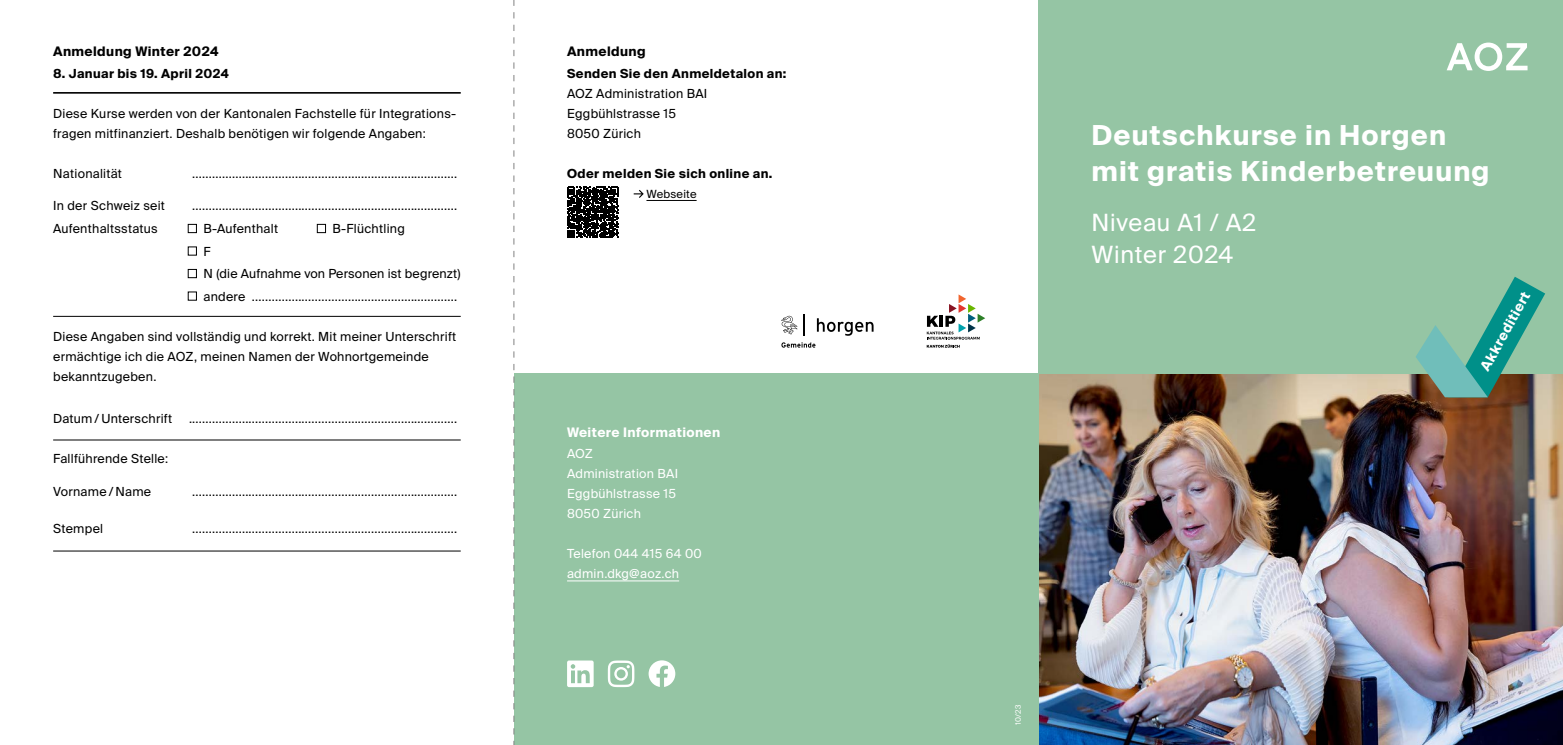
<style>
.page{position:relative;width:1563px;height:745px;background:#fff}
.page>*{position:absolute;margin:0;border:0;box-sizing:border-box;transform-origin:0 0}
.t1{font:700 27.5px/35px "Suisse Intl";letter-spacing:.04em;color:#fff}
.t2{font:23.75px/32.5px "Suisse Intl";letter-spacing:.03em;color:#fff}
.t3{font:700 13.75px "Suisse Intl";color:#fff}
.t4{font:700 13.12px "Suisse Intl";letter-spacing:.03em;color:#000}
.t5{font:700 13.12px "Suisse Intl";letter-spacing:.03em;color:#fff}
.t6{font:12.5px/20px "Suisse Intl";letter-spacing:.02em;color:#000}
.t7{font:12.5px/20px "Suisse Intl";letter-spacing:.02em;color:#fff}
.t8{font:700 12.5px "Suisse Intl";letter-spacing:.03em;color:#000}
.t9{font:11.25px "Suisse Intl";letter-spacing:.02em;color:#000}
.t10{font:7.5px "Suisse Intl";color:#fff}
</style>
<div class="page">
<img style="left:1038px;top:373px;width:525px;height:371px">
<div style="left:1038px;top:0;width:525px;height:373px;background:#95c5a4"></div>
<svg style="left:1447px;top:43px;width:80px;height:28px"></svg>
<div style="left:514px;top:373px;width:524px;height:371px;background:#95c5a4"></div>
<svg style="left:567px;top:660px;width:27px;height:26px"></svg>
<svg style="left:608px;top:660px;width:26px;height:26px"></svg>
<svg style="left:648px;top:660px;width:27px;height:26px"></svg>
<svg style="left:926px;top:294px;width:59px;height:53px"></svg>
<hr style="left:567px;top:580px;width:112px;height:1px;background:#fff">
<div style="left:188px;top:224px;width:9px;height:9px;border:1px solid #000"></div>
<div style="left:317px;top:224px;width:9px;height:9px;border:1px solid #000"></div>
<div style="left:188px;top:246px;width:9px;height:9px;border:1px solid #000"></div>
<div style="left:188px;top:269px;width:9px;height:9px;border:1px solid #000"></div>
<div style="left:188px;top:291px;width:9px;height:9px;border:1px solid #000"></div>
<hr style="left:53px;top:92px;width:408px;height:2px;background:#000">
<hr style="left:53px;top:316px;width:408px;height:1px;background:#000">
<hr style="left:53px;top:439px;width:408px;height:1px;background:#000">
<hr style="left:53px;top:550px;width:408px;height:1px;background:#000">
<svg style="left:1415px;top:277px;width:130px;height:120px"></svg>
<svg style="left:567px;top:187px;width:51px;height:51px"></svg>
<hr style="left:646px;top:200px;width:50px;height:1px;background:#000">
<svg style="left:634px;top:190px;width:10px;height:8px"></svg>
<svg style="left:513px;top:0;width:1px;height:744px"></svg>
<svg style="left:804px;top:314px;width:1px;height:21px"></svg>
<svg style="left:817px;top:318px;width:56px;height:17px"></svg>
<svg style="left:781px;top:315px;width:16px;height:19px"></svg>
<svg style="left:781px;top:342px;width:34px;height:5px"></svg>
<p class="t4" style="left:53px;top:44px;width:167px">Anmeldung Winter 2024</p>
<p class="t8" style="left:53px;top:66px;width:177px">8. Januar bis 19. April 2024</p>
<p class="t6" style="left:53px;top:103px;width:405px">Diese Kurse werden von der Kantonalen Fachstelle für Integrations&shy;fragen mitfinanziert. Deshalb benötigen wir folgende Angaben:</p>
<p class="t6" style="left:53px;top:163px;width:70px">Nationalität</p>
<p class="t6" style="left:192px;top:163px;width:266px">................................................................................</p>
<p class="t6" style="left:53px;top:196px;width:113px">In der Schweiz seit</p>
<p class="t6" style="left:192px;top:196px;width:266px">................................................................................</p>
<p class="t6" style="left:53px;top:218px;width:106px">Aufenthaltsstatus</p>
<p class="t6" style="left:203px;top:218px;width:76px">B-Aufenthalt</p>
<p class="t6" style="left:333px;top:218px;width:74px">B-Flüchtling</p>
<p class="t6" style="left:203px;top:240px;width:258px;line-height:22.5px">F<br>N (die Aufnahme von Personen ist begrenzt) andere ..............................................................</p>
<p class="t6" style="left:53px;top:326px;width:404px">Diese Angaben sind vollständig und korrekt. Mit meiner Unterschrift ermächtige ich die AOZ, meinen Namen der Wohnortgemeinde bekanntzugeben.</p>
<p class="t6" style="left:53px;top:408px;width:121px">Datum / Unterschrift</p>
<p class="t6" style="left:189px;top:408px;width:270px">.................................................................................</p>
<p class="t6" style="left:53px;top:448px;width:117px">Fallführende Stelle:</p>
<p class="t6" style="left:53px;top:481px;width:99px">Vorname / Name</p>
<p class="t6" style="left:192px;top:481px;width:266px">................................................................................</p>
<p class="t6" style="left:53px;top:518px;width:51px">Stempel</p>
<p class="t6" style="left:192px;top:518px;width:266px">................................................................................</p>
<p class="t4" style="left:567px;top:44px;width:80px">Anmeldung</p>
<p class="t8" style="left:567px;top:66px;width:221px">Senden Sie den Anmeldetalon an:</p>
<p class="t6" style="left:567px;top:83px;width:142px">AOZ Administration BAI<br>Eggbühlstrasse 15<br>8050 Zürich</p>
<p class="t8" style="left:567px;top:166px;width:207px">Oder melden Sie sich online an.</p>
<p class="t9" style="left:646px;top:187px;width:52px">Webseite</p>
<p class="t5" style="left:567px;top:424px;width:155px">Weitere Informationen</p>
<p class="t7" style="left:567px;top:443px;width:113px">AOZ<br>Administration BAI<br>Eggbühlstrasse 15<br>8050 Zürich</p>
<p class="t7" style="left:567px;top:543px;width:136px">Telefon 044 415 64 00 admin.dkg@aoz.ch</p>
<h1 class="t1" style="left:1091px;top:118px;width:399px">Deutschkurse in Horgen mit gratis Kinderbetreuung</h1>
<h2 class="t2" style="left:1091px;top:206px;width:166px">Niveau A1 / A2<br>Winter 2024</h2>
<p class="t3" style="left:1477px;top:365px;width:89px;rotate:-61deg">Akkreditiert</p>
<p class="t10" style="left:1013px;top:724px;width:22px;rotate:-90deg">10/23</p>
</div>
